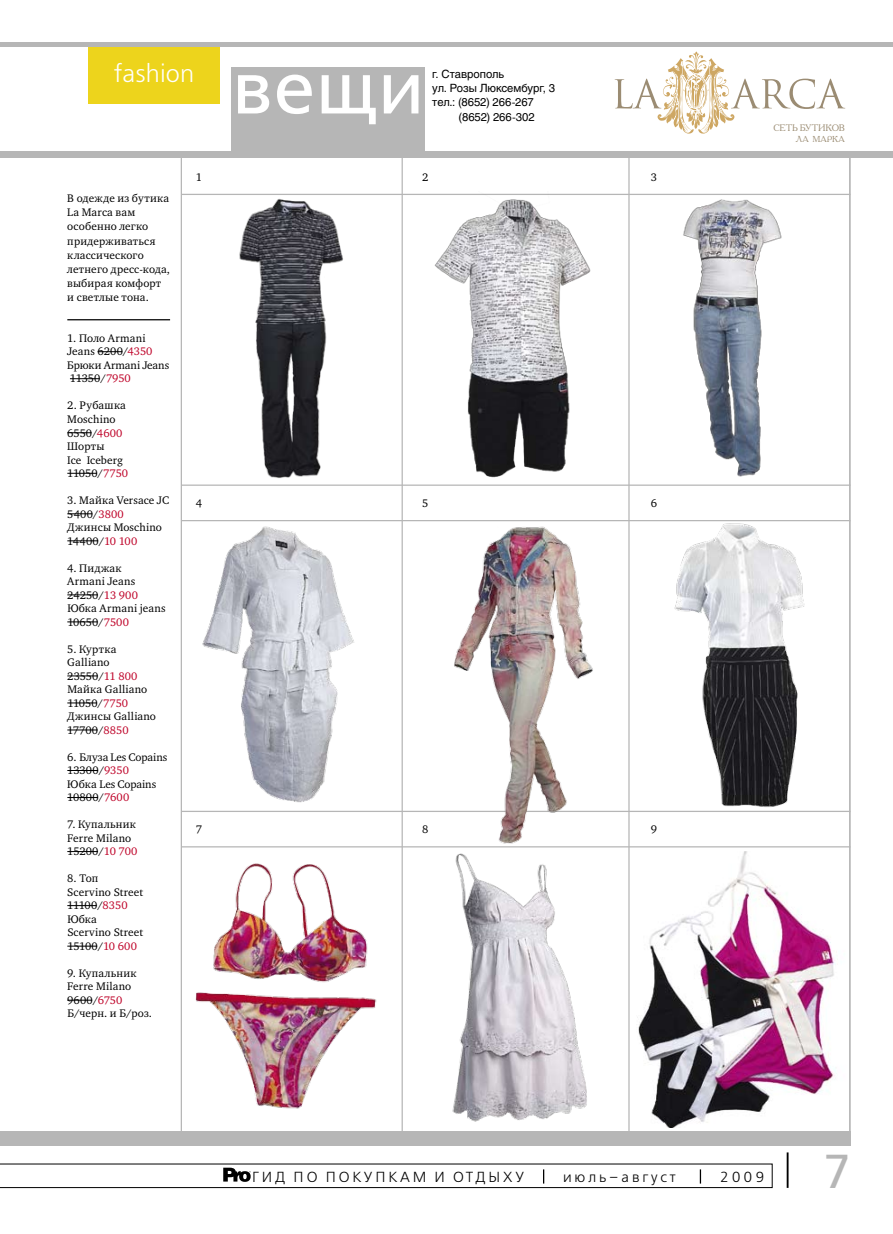
<style>
.page{position:relative;width:893px;height:1234px;background:#fff}
.page>*{position:absolute;margin:0;border:0;box-sizing:border-box;transform-origin:0 0}
.t1{font:75px "Free Set C";color:#fff}
.t2{font:47.5px "Free Set C";color:#b6b6b6}
.t3{font:25px "Free Set Light C";color:#fff}
.t4{font:14.62px "Free Set Light C";letter-spacing:.2em;color:#000}
.t5{font:11.25px/13.5px "Charter C";letter-spacing:.01em;color:#000}
.t6{font:11.25px "Helios";letter-spacing:-.005em;color:#000}
.t7{font:9.38px "Academy C";letter-spacing:-.015em;color:#9b8c73}
.t8{font:8.62px "Academy C";letter-spacing:.015em;color:#9b8c73}
.s1{color:#be0027}
</style>
<div class="page">
<hr style="left:849px;top:152px;width:1px;height:987px;background:#b6b6b6">
<hr style="left:182px;top:194px;width:668px;height:1px;background:#b6b6b6">
<hr style="left:181px;top:152px;width:1px;height:985px;background:#b6b6b6">
<hr style="left:402px;top:152px;width:1px;height:985px;background:#b6b6b6">
<hr style="left:628px;top:152px;width:2px;height:985px;background:#b6b6b6">
<hr style="left:182px;top:484px;width:668px;height:1px;background:#b6b6b6">
<hr style="left:182px;top:520px;width:668px;height:1px;background:#b6b6b6">
<hr style="left:182px;top:810px;width:668px;height:1px;background:#b6b6b6">
<hr style="left:182px;top:846px;width:668px;height:1px;background:#b6b6b6">
<hr style="left:787px;top:1152px;width:1px;height:35px;background:#000">
<svg style="left:0;top:1163px;width:772px;height:24px"></svg>
<div style="left:0;top:1130px;width:850px;height:14px;background:#b6b6b6"></div>
<div style="left:0;top:152px;width:893px;height:6px;background:#b6b6b6"></div>
<div style="left:89px;top:45px;width:131px;height:59px;background:#edd41c"></div>
<img style="left:230px;top:199px;width:121px;height:286px">
<div style="left:231px;top:67px;width:194px;height:89px;background:#b6b6b6"></div>
<svg style="left:615px;top:52px;width:230px;height:82px"></svg>
<img style="left:431px;top:846px;width:171px;height:276px">
<img style="left:195px;top:863px;width:182px;height:246px">
<img style="left:637px;top:851px;width:198px;height:276px">
<img style="left:401px;top:524px;width:234px;height:319px">
<img style="left:655px;top:523px;width:185px;height:289px">
<img style="left:422px;top:193px;width:195px;height:285px">
<img style="left:647px;top:193px;width:192px;height:284px">
<img style="left:202px;top:526px;width:152px;height:277px">
<svg style="left:98px;top:351px;width:24px;height:1px"></svg>
<hr style="left:70px;top:378px;width:30px;height:1px;background:#000">
<svg style="left:67px;top:432px;width:25px;height:1px"></svg>
<hr style="left:67px;top:473px;width:30px;height:1px;background:#000">
<svg style="left:67px;top:513px;width:25px;height:1px"></svg>
<hr style="left:67px;top:540px;width:31px;height:1px;background:#000">
<hr style="left:67px;top:594px;width:31px;height:1px;background:#000">
<hr style="left:67px;top:621px;width:31px;height:1px;background:#000">
<hr style="left:67px;top:675px;width:31px;height:1px;background:#000">
<hr style="left:67px;top:702px;width:30px;height:1px;background:#000">
<hr style="left:67px;top:729px;width:31px;height:1px;background:#000">
<hr style="left:67px;top:770px;width:31px;height:1px;background:#000">
<hr style="left:67px;top:797px;width:31px;height:1px;background:#000">
<hr style="left:67px;top:851px;width:31px;height:1px;background:#000">
<hr style="left:67px;top:905px;width:30px;height:1px;background:#000">
<hr style="left:67px;top:945px;width:30px;height:1px;background:#000">
<svg style="left:67px;top:999px;width:25px;height:1px"></svg>
<hr style="left:67px;top:319px;width:103px;height:1px;background:#000">
<hr style="left:0;top:43px;width:893px;height:4px;background:#b6b6b6">
<h3 class="t3" style="left:114px;top:60px;width:82px">fashion</h3>
<h1 class="t1" style="left:232px;top:46px;width:194px">вещи</h1>
<p class="t6" style="left:432px;top:67px;width:74px">г. Ставрополь</p>
<p class="t6" style="left:432px;top:81px;width:124px">ул. Розы Люксембург, 3</p>
<p class="t6" style="left:432px;top:96px;width:103px">тел.: (8652) 266-267</p>
<p class="t6" style="left:459px;top:110px;width:78px">(8652) 266-302</p>
<p class="t5" style="left:67px;top:191px;width:104px;line-height:14.1px">В одежде из бутика<br>La Marca вам особенно легко придерживаться классического летнего дресс-кода, выбирая комфорт и светлые тона.</p>
<p class="t5" style="left:67px;top:331px;width:103px">1. Поло Armani<br>Jeans 6200/<span class="s1">4350<br></span>Брюки Armani Jeans<br>11350/<span class="s1">7950</span></p>
<p class="t5" style="left:67px;top:399px;width:62px">2. Рубашка<br>Moschino<br>6550/<span class="s1">4600<br></span>Шорты<br>Ice Iceberg<br>11050/<span class="s1">7750</span></p>
<p class="t5" style="left:67px;top:493px;width:103px">3. Майка Versace JC<br>5400/<span class="s1">3800<br></span>Джинсы Moschino<br>14400/<span class="s1">10 100</span></p>
<p class="t5" style="left:67px;top:561px;width:100px">4. Пиджак<br>Armani Jeans<br>24250/<span class="s1">13 900<br></span>Юбка Armani jeans<br>10650/<span class="s1">7500</span></p>
<p class="t5" style="left:67px;top:642px;width:90px">5. Куртка<br>Galliano<br>23550/<span class="s1">11 800<br></span>Майка Galliano<br>11050/<span class="s1">7750<br></span>Джинсы Galliano<br>17700/<span class="s1">8850</span></p>
<p class="t5" style="left:67px;top:750px;width:101px">6. Блуза Les Copains<br>13300/<span class="s1">9350<br></span>Юбка Les Copains<br>10800/<span class="s1">7600</span></p>
<p class="t5" style="left:67px;top:817px;width:72px">7. Купальник<br>Ferre Milano<br>15200/<span class="s1">10 700</span></p>
<p class="t5" style="left:67px;top:871px;width:77px">8. Топ<br>Scervino Street<br>11100/<span class="s1">8350<br></span>Юбка<br>Scervino Street<br>15100/<span class="s1">10 600</span></p>
<p class="t5" style="left:67px;top:966px;width:86px">9. Купальник<br>Ferre Milano<br>9600/<span class="s1">6750<br></span>Б/черн. и Б/роз.</p>
<p class="t5" style="left:196px;top:170px;width:8px">1</p>
<p class="t5" style="left:422px;top:170px;width:8px">2</p>
<p class="t5" style="left:651px;top:170px;width:8px">3</p>
<p class="t5" style="left:196px;top:496px;width:8px">4</p>
<p class="t5" style="left:422px;top:496px;width:8px">5</p>
<p class="t5" style="left:651px;top:496px;width:8px">6</p>
<p class="t5" style="left:196px;top:822px;width:8px">7</p>
<p class="t5" style="left:422px;top:822px;width:8px">8</p>
<p class="t5" style="left:651px;top:822px;width:8px">9</p>
<p class="t7" style="left:773px;top:122px;width:73px">сеть бутиков</p>
<p class="t8" style="left:796px;top:133px;width:50px">ла марка</p>
<p class="t4" style="left:252px;top:1168px;width:274px">ГИ Д ПО ПОКУПКАМ И ОТДЫХУ</p>
<p class="t4" style="left:563px;top:1168px;width:114px">июль–август</p>
<p class="t4" style="left:720px;top:1168px;width:46px">2009</p>
<h2 class="t2" style="left:824px;top:1145px;width:28px">7</h2>
</div>
